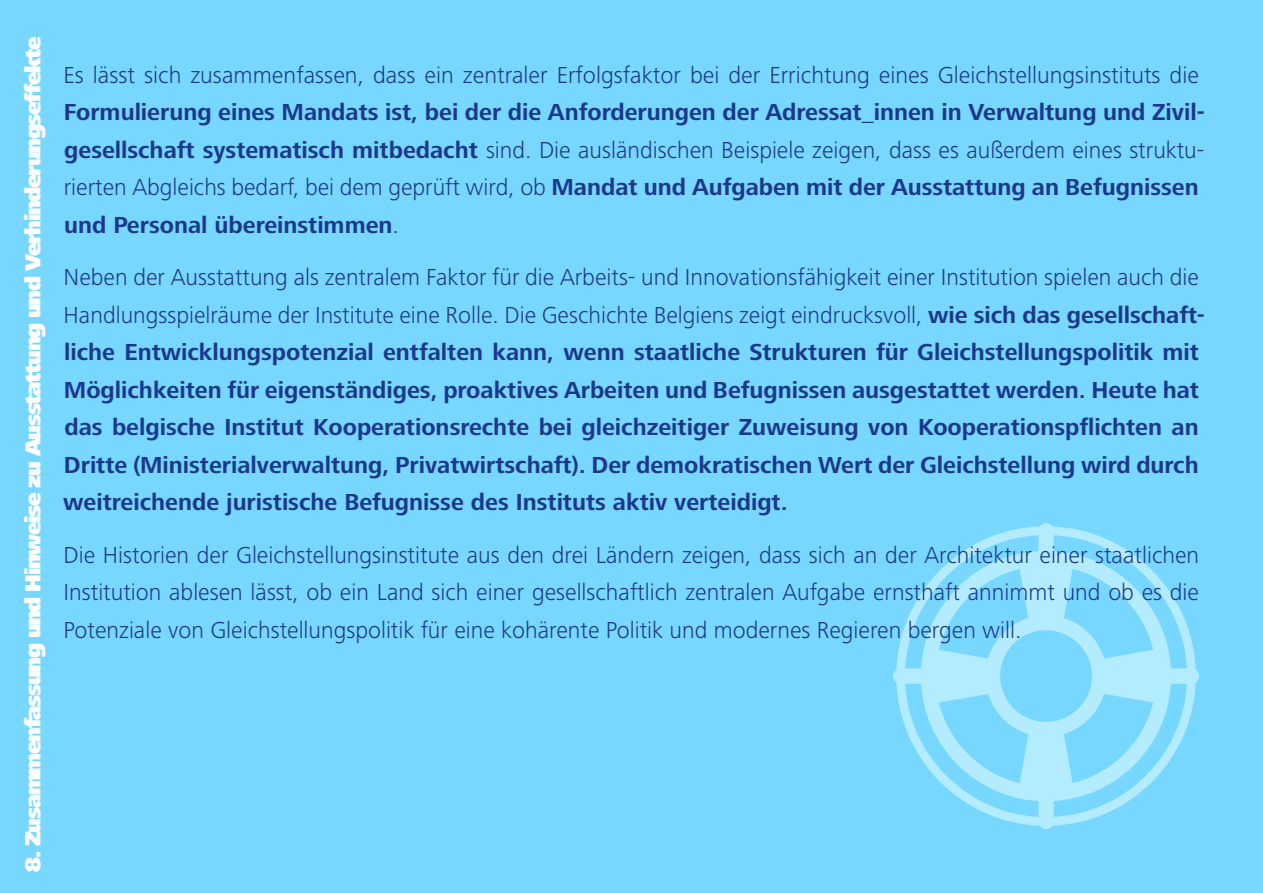
<style>
.page{position:relative;width:1263px;height:893px;background:#78d7ff}
.page>*{position:absolute;margin:0;border:0;box-sizing:border-box;transform-origin:0 0}
.t1{font:300 24px/37.5px "Frutiger Next LT";color:#1b388c}
.t2{font:700 24px/37.5px "Frutiger Next LT";color:#1b388c}
.t3{font:900 22.5px "Frutiger Next LT";letter-spacing:-.06em;color:#fff}
.s1{font-weight:700}
.s2{font-weight:300}
</style>
<div class="page">
<svg style="left:893px;top:523px;width:306px;height:306px"></svg>
<p class="t3" style="left:20px;top:872px;width:837px;rotate:-90deg">8. Zusammenfassung und Hinweise zu Ausstattung und Verhinderungseffekte</p>
<p class="t1" style="left:64px;top:56px;width:1142px">Es lässt sich zusammenfassen, dass ein zentraler Erfolgsfaktor bei der Errichtung eines Gleichstellungsinstituts die <span class="s1">Formulierung eines Mandats ist, bei der die Anforderungen der Adressat_innen in Verwaltung und Zivil&shy;gesellschaft systematisch mitbedacht</span> sind. Die ausländischen Beispiele zeigen, dass es außerdem eines struktu&shy;rierten Abgleichs bedarf, bei dem geprüft wird, ob <span class="s1">Mandat und Aufgaben mit der Ausstattung an Befugnissen und Personal übereinstimmen</span>.</p>
<p class="t2" style="left:63px;top:258px;width:1143px"><span class="s2">Neben der Ausstattung als zentralem Faktor für die Arbeits- und Innovationsfähigkeit einer Institution spielen auch die Handlungsspielräume der Institute eine Rolle. Die Geschichte Belgiens zeigt eindrucksvoll,</span> wie sich das gesellschaft&shy;liche Entwicklungspotenzial entfalten kann, wenn staatliche Strukturen für Gleichstellungspolitik mit Möglichkeiten für eigenständiges, proaktives Arbeiten und Befugnissen ausgestattet werden. Heute hat das belgische Institut Kooperationsrechte bei gleichzeitiger Zuweisung von Kooperationspflichten an Dritte (Ministerialverwaltung, Privatwirtschaft). Der demokratischen Wert der Gleichstellung wird durch weitreichende juristische Befugnisse des Instituts aktiv verteidigt.</p>
<p class="t1" style="left:64px;top:536px;width:1137px;text-align:justify">Die Historien der Gleichstellungsinstitute aus den drei Ländern zeigen, dass sich an der Architektur einer staatlichen Institution ablesen lässt, ob ein Land sich einer gesellschaftlich zentralen Aufgabe ernsthaft annimmt und ob es die Potenziale von Gleichstellungspolitik für eine kohärente Politik und modernes Regieren bergen will.</p>
</div>
